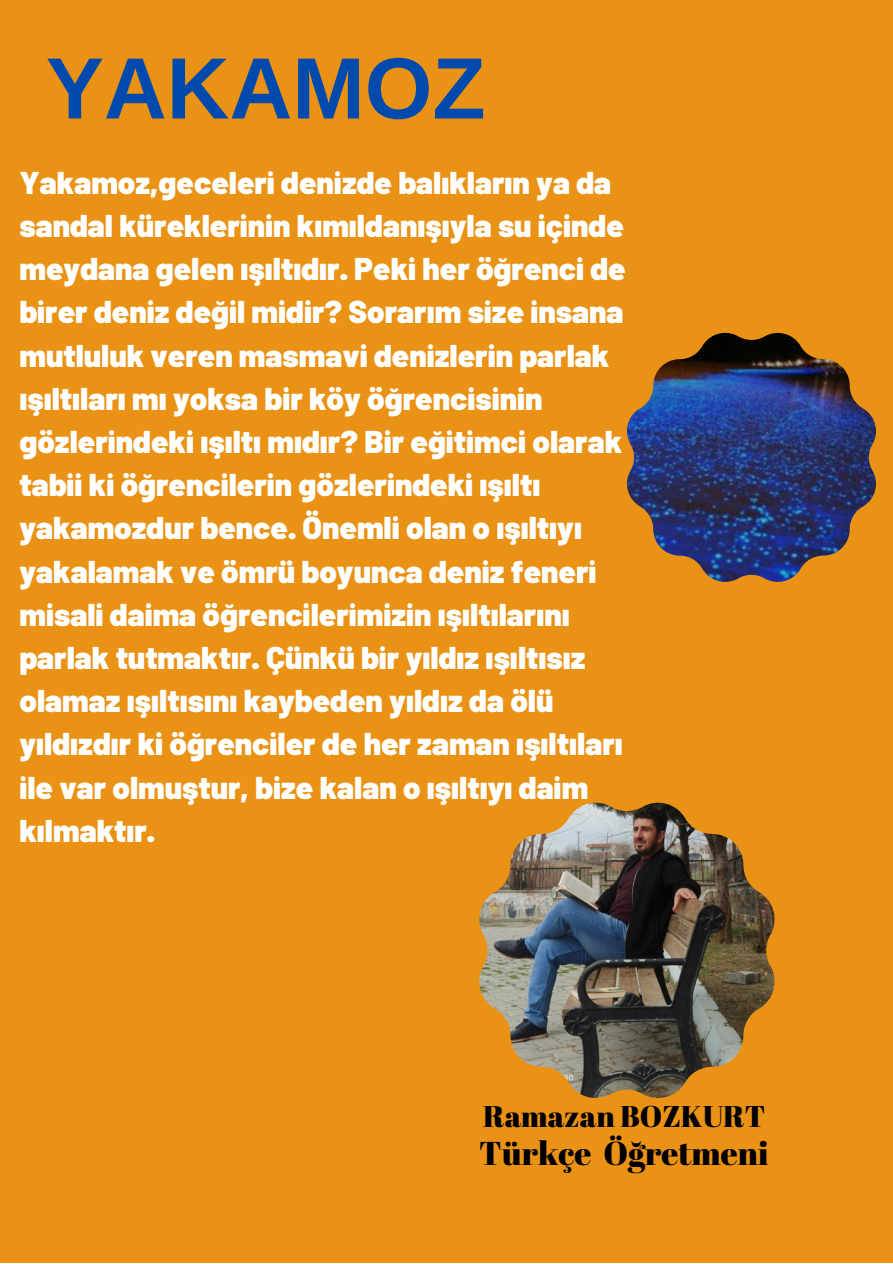
<style>
.page{position:relative;width:893px;height:1264px;background:#fff}
.page>*{position:absolute;margin:0;border:0;box-sizing:border-box;transform-origin:0 0}
.t1{font:700 86.85px "Arimo";color:#004aad}
.t2{font:33px "Abril Fatface";color:#000}
.t3{font:900 31.5px/43.2px "Barlow";color:#fff}
.t4{font:30px "Abril Fatface";color:#000}
</style>
<div class="page">
<div style="left:0;top:0;width:892px;height:1262px;background:#ea9215"></div>
<img style="left:627px;top:333px;width:248px;height:249px">
<img style="left:479px;top:802px;width:295px;height:296px">
<p class="t1" style="left:46px;top:40px;width:441px">YAKAMOZ</p>
<p class="t3" style="left:19px;top:159px;width:607px">Yakamoz,geceleri denizde balıkların ya da sandal küreklerinin kımıldanışıyla su içinde meydana gelen ışıltıdır. Peki her öğrenci de birer deniz değil midir? Sorarım size insana mutluluk veren masmavi denizlerin parlak ışıltıları mı yoksa bir köy öğrencisinin gözlerindeki ışıltı mıdır? Bir eğitimci olarak tabii ki öğrencilerin gözlerindeki ışıltı yakamozdur bence. Önemli olan o ışıltıyı yakalamak ve ömrü boyunca deniz feneri misali daima öğrencilerimizin ışıltılarını parlak tutmaktır. Çünkü bir yıldız ışıltısız olamaz ışıltısını kaybeden yıldız da ölü yıldızdır ki öğrenciler de her zaman ışıltıları ile var olmuştur, bize kalan o ışıltıyı daim kılmaktır.</p>
<p class="t4" style="left:483px;top:1094px;width:283px">Ramazan BOZKURT</p>
<p class="t2" style="left:479px;top:1130px;width:287px">Türkçe Öğretmeni</p>
</div>
